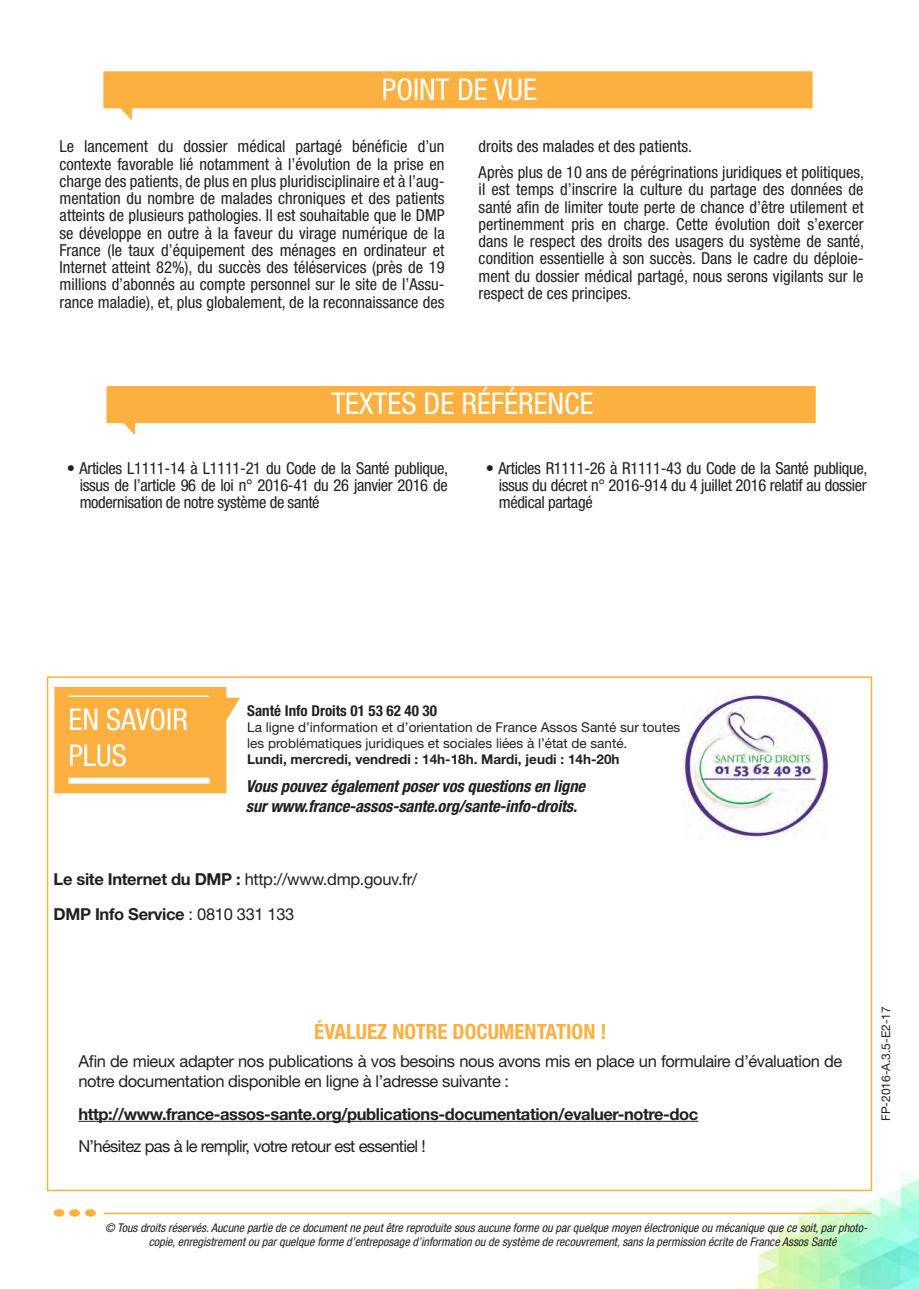
<style>
.page{position:relative;width:919px;height:1289px;background:#fff}
.page>*{position:absolute;margin:0;border:0;box-sizing:border-box;transform-origin:0 0}
.t1{font:condensed 30px/36px "Helvetica Neue LT Std";color:#fff}
.t2{font:700 condensed 21px "Helvetica Neue LT Std";color:#fbb03f}
.t3{font:condensed 16.5px/17.2px "Helvetica Neue LT Std";color:#231f20;text-align:justify}
.t4{font:16.5px/19.8px "Helvetica Neue LT Std";letter-spacing:-.025em;color:#231f20}
.t5{font:700 16.5px/34.2px "Helvetica Neue LT Std";letter-spacing:-.025em;color:#231f20}
.t6{font:italic 700 condensed 16.5px/19.8px "Helvetica Neue LT Std";letter-spacing:-.01em;color:#231f20}
.t7{font:700 condensed 15px "Helvetica Neue LT Std";color:#231f20}
.t8{font:13.5px/16.2px "Helvetica Neue LT Std";color:#231f20}
.t9{font:700 13.5px "Helvetica Neue LT Std";color:#231f20}
.t10{font:italic condensed 12px/14.4px "Helvetica Neue LT Std";color:#231f20}
.t11{font:12px "Helvetica Neue LT Std";color:#231f20}
.s1{font-weight:400}
</style>
<div class="page">
<img style="left:46px;top:386px;width:872px;height:902px">
<div style="left:85px;top:1209px;width:11px;height:7px;background:#fbb03f;border-radius:50%"></div>
<div style="left:69px;top:1209px;width:11px;height:7px;background:#fbb03f;border-radius:50%"></div>
<div style="left:54px;top:1209px;width:10px;height:7px;background:#fbb03f;border-radius:50%"></div>
<hr style="left:104px;top:1212px;width:767px;height:2px;background:#fbb03f">
<div style="left:47px;top:676px;width:825px;height:515px;background:#fff;border:2px solid #fbb03f"></div>
<img style="left:683px;top:691px;width:146px;height:148px">
<svg style="left:54px;top:687px;width:186px;height:106px;background:#fbb64d"></svg>
<hr style="left:68px;top:695px;width:141px;height:2px;background:#fff">
<div style="left:68px;top:777px;width:141px;height:6px;background:#fff"></div>
<hr style="left:78px;top:1120px;width:620px;height:1px;background:#231f20">
<svg style="left:103px;top:71px;width:709px;height:49px"></svg>
<svg style="left:106px;top:386px;width:709px;height:49px"></svg>
<h1 class="t1" style="left:382px;top:71px;width:29px">Point</h1>
<h1 class="t1" style="left:457px;top:71px;width:52px">de vue</h1>
<p class="t3" style="left:60px;top:138px;width:386px">Le lancement du dossier médical partagé bénéficie d’un contexte favorable lié notamment à l’évolution de la prise en charge des patients, de plus en plus pluridisciplinaire et à l’aug&shy;mentation du nombre de malades chroniques et des patients atteints de plusieurs pathologies. Il est souhaitable que le DMP se développe en outre à la faveur du virage numérique de la France (le taux d’équipement des ménages en ordinateur et Internet atteint 82%), du succès des téléservices (près de 19 millions d’abonnés au compte personnel sur le site de l’Assu&shy;rance maladie), et, plus globalement, de la reconnaissance des</p>
<p class="t3" style="left:478px;top:133px;width:387px;line-height:25.8px">droits des malades et des patients.<br>Après plus de 10 ans de pérégrinations juridiques et politiques,</p>
<p class="t3" style="left:478px;top:181px;width:387px">il est temps d’inscrire la culture du partage des données de santé afin de limiter toute perte de chance d’être utilement et pertinemment pris en charge. Cette évolution doit s’exercer dans le respect des droits des usagers du système de santé, condition essentielle à son succès. Dans le cadre du déploie&shy;ment du dossier médical partagé, nous serons vigilants sur le respect de ces principes.</p>
<h1 class="t1" style="left:331px;top:385px;width:203px">Textes de référence</h1>
<p class="t3" style="left:80px;top:459px;width:370px;text-indent:-13px">• Articles L1111-14 à L1111-21 du Code de la Santé publique, issus de l’article 96 de loi n° 2016-41 du 26 janvier 2016 de modernisation de notre système de santé</p>
<p class="t3" style="left:498px;top:459px;width:370px;text-indent:-13px">• Articles R1111-26 à R1111-43 du Code de la Santé publique, issus du décret n° 2016-914 du 4 juillet 2016 relatif au dossier médical partagé</p>
<h1 class="t1" style="left:68px;top:700px;width:53px">en savoir plus</h1>
<p class="t7" style="left:247px;top:701px;width:191px">Santé Info Droits 01 53 62 40 30</p>
<p class="t8" style="left:247px;top:718px;width:434px">La ligne d’information et d’orientation de France Assos Santé sur toutes les problématiques juridiques et sociales liées à l’état de santé.</p>
<p class="t9" style="left:247px;top:751px;width:374px">Lundi, mercredi, vendredi : 14h-18h. Mardi, jeudi : 14h-20h</p>
<p class="t6" style="left:246px;top:776px;width:340px">Vous pouvez également poser vos questions en ligne sur www.france-assos-sante.org/sante-info-droits.</p>
<p class="t5" style="left:54px;top:862px;width:365px">Le site Internet du DMP : <span class="s1">http://www.dmp.gouv.fr/<br></span>DMP Info Service <span class="s1">: 0810 331 133</span></p>
<p class="t2" style="left:314px;top:1018px;width:102px">ÉVALUEZ NOTRE</p>
<p class="t2" style="left:452px;top:1018px;width:155px">DOCUMENTATION !</p>
<p class="t4" style="left:78px;top:1051px;width:765px">Afin de mieux adapter nos publications à vos besoins nous avons mis en place un formulaire d’évaluation de notre documentation disponible en ligne à l’adresse suivante :</p>
<p class="t5" style="left:78px;top:1096px;width:621px">http://www.france-assos-sante.org/publications-documentation/evaluer-notre-doc</p>
<p class="t4" style="left:78px;top:1136px;width:349px">N’hésitez pas à le remplir, votre retour est essentiel !</p>
<p class="t11" style="left:878px;top:1121px;width:117px;rotate:-90deg">FP-2016-A.3.5-E2-17</p>
<p class="t10" style="left:149px;top:1220px;width:720px;text-indent:-44px">© Tous droits réservés. Aucune partie de ce document ne peut être reproduite sous aucune forme ou par quelque moyen électronique ou mécanique que ce soit, par photo&shy;copie, enregistrement ou par quelque forme d’entreposage d’information ou de système de recouvrement, sans la permission écrite de France Assos Santé</p>
</div>
